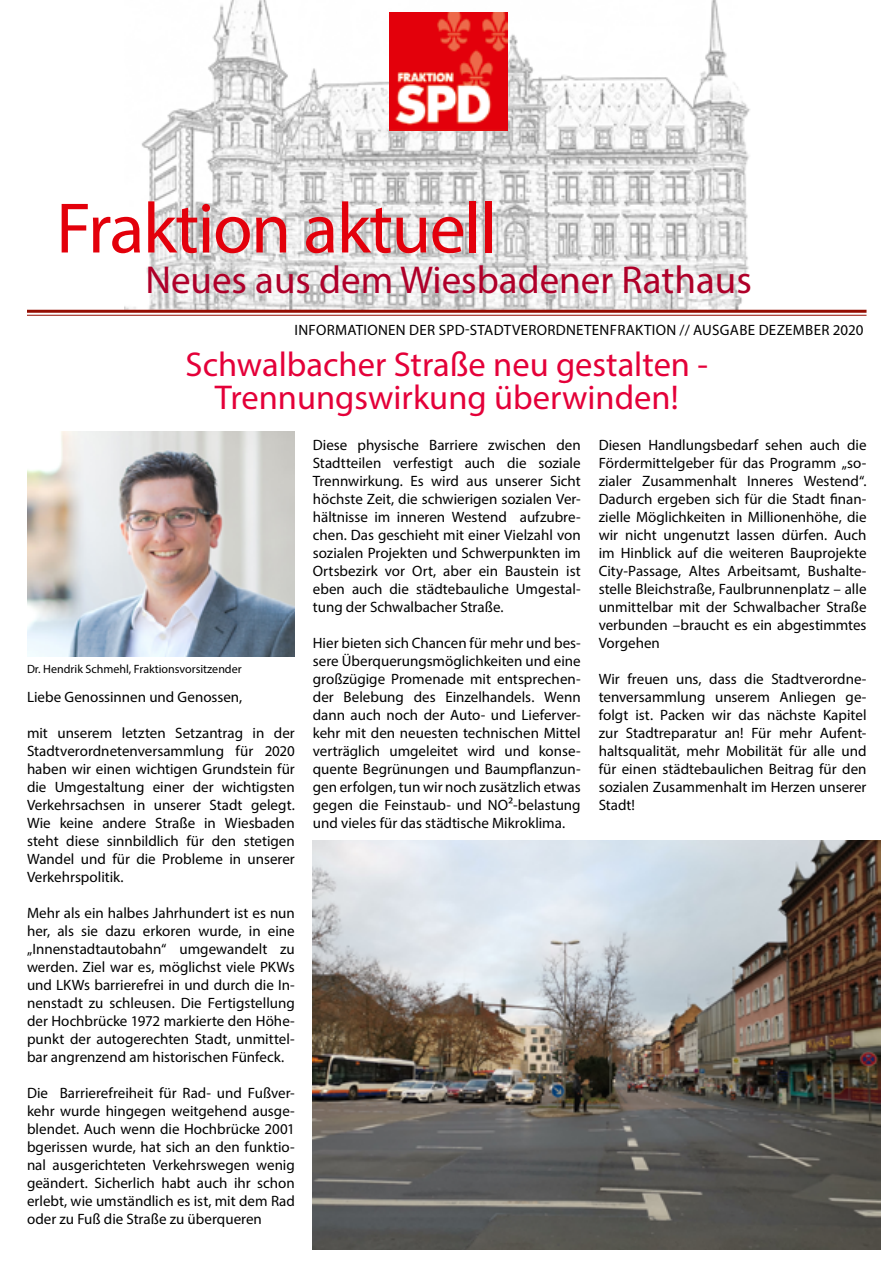
<style>
.page{position:relative;width:893px;height:1263px;background:#fff}
.page>*{position:absolute;margin:0;border:0;box-sizing:border-box;transform-origin:0 0}
.t1{font:72px "Myriad Pro";letter-spacing:-.02em;color:#e3000b}
.t2{font:39px "Myriad Pro";color:#af0029}
.t3{font:34.5px/33px "Myriad Pro";color:#e40039;text-align:center}
.t4{font:15px/18px "Myriad Pro";color:#000;text-align:justify}
.t5{font:15px "Myriad Pro";letter-spacing:.02em;color:#000}
.t6{font:12px "Myriad Pro";color:#000}
</style>
<div class="page">
<img style="left:125px;top:0;width:647px;height:310px">
<hr style="left:27px;top:310px;width:839px;height:3px;background:#940d02">
<hr style="left:27px;top:315px;width:839px;height:1px;background:#940d02">
<img style="left:390px;top:13px;width:118px;height:118px">
<img style="left:27px;top:431px;width:268px;height:225px">
<img style="left:313px;top:841px;width:567px;height:408px">
<h1 class="t1" style="left:56px;top:184px;width:442px">Fraktion aktuell</h1>
<h2 class="t2" style="left:145px;top:256px;width:608px">Neues aus dem Wiesbadener Rathaus</h2>
<p class="t5" style="left:295px;top:321px;width:570px">INFORMATIONEN DER SPD-STADTVERORDNETENFRAKTION // AUSGABE DEZEMBER 2020</p>
<h3 class="t3" style="left:186px;top:347px;width:524px">Schwalbacher Straße neu gestalten -<br>Trennungswirkung überwinden!</h3>
<p class="t6" style="left:27px;top:662px;width:216px">Dr. Hendrik Schmehl, Fraktionsvorsitzender</p>
<p class="t4" style="left:27px;top:688px;width:217px">Liebe Genossinnen und Genossen,</p>
<p class="t4" style="left:27px;top:724px;width:269px">mit unserem letzten Setzantrag in der Stadtverordnetenversammlung für 2020 haben wir einen wichtigen Grundstein für die Umgestaltung einer der wichtigsten Verkehrsachsen in unserer Stadt gelegt.<br>Wie keine andere Straße in Wiesbaden steht diese sinnbildlich für den stetigen Wandel und für die Probleme in unserer Verkehrspolitik.</p>
<p class="t4" style="left:27px;top:904px;width:269px">Mehr als ein halbes Jahrhundert ist es nun her, als sie dazu erkoren wurde, in eine „Innenstadtautobahn“ umgewandelt zu werden. Ziel war es, möglichst viele PKWs und LKWs barrierefrei in und durch die In&shy;nenstadt zu schleusen. Die Fertigstellung der Hochbrücke 1972 markierte den Höhe&shy;punkt der autogerechten Stadt, unmittel&shy;bar angrenzend am historischen Fünfeck.</p>
<p class="t4" style="left:27px;top:1084px;width:269px">Die Barrierefreiheit für Rad- und Fußver&shy;kehr wurde hingegen weitgehend ausge&shy;blendet. Auch wenn die Hochbrücke 2001 bgerissen wurde, hat sich an den funktio&shy;nal ausgerichteten Verkehrswegen wenig geändert. Sicherlich habt auch ihr schon erlebt, wie umständlich es ist, mit dem Rad oder zu Fuß die Straße zu überqueren</p>
<p class="t4" style="left:313px;top:436px;width:269px">Diese physische Barriere zwischen den Stadtteilen verfestigt auch die soziale Trennwirkung. Es wird aus unserer Sicht höchste Zeit, die schwierigen sozialen Ver&shy;hältnisse im inneren Westend aufzubre&shy;chen. Das geschieht mit einer Vielzahl von sozialen Projekten und Schwerpunkten im Ortsbezirk vor Ort, aber ein Baustein ist eben auch die städtebauliche Umgestal&shy;tung der Schwalbacher Straße.</p>
<p class="t4" style="left:313px;top:634px;width:269px">Hier bieten sich Chancen für mehr und bes&shy;sere Überquerungsmöglichkeiten und eine großzügige Promenade mit entsprechen&shy;der Belebung des Einzelhandels. Wenn dann auch noch der Auto- und Lieferver&shy;kehr mit den neuesten technischen Mittel verträglich umgeleitet wird und konse&shy;quente Begrünungen und Baumpflanzun&shy;gen erfolgen, tun wir noch zusätzlich etwas gegen die Feinstaub- und NO²-belastung und vieles für das städtische Mikroklima.</p>
<p class="t4" style="left:599px;top:436px;width:269px">Diesen Handlungsbedarf sehen auch die Fördermittelgeber für das Programm „so&shy;zialer Zusammenhalt Inneres Westend“.<br>Dadurch ergeben sich für die Stadt finan&shy;zielle Möglichkeiten in Millionenhöhe, die wir nicht ungenutzt lassen dürfen. Auch im Hinblick auf die weiteren Bauprojekte City-Passage, Altes Arbeitsamt, Bushalte&shy;stelle Bleichstraße, Faulbrunnenplatz – alle unmittelbar mit der Schwalbacher Straße verbunden –braucht es ein abgestimmtes Vorgehen</p>
<p class="t4" style="left:599px;top:670px;width:269px">Wir freuen uns, dass die Stadtverordne&shy;tenversammlung unserem Anliegen ge&shy;folgt ist. Packen wir das nächste Kapitel zur Stadtreparatur an! Für mehr Aufent&shy;haltsqualität, mehr Mobilität für alle und für einen städtebaulichen Beitrag für den sozialen Zusammenhalt im Herzen unserer Stadt!</p>
</div>
